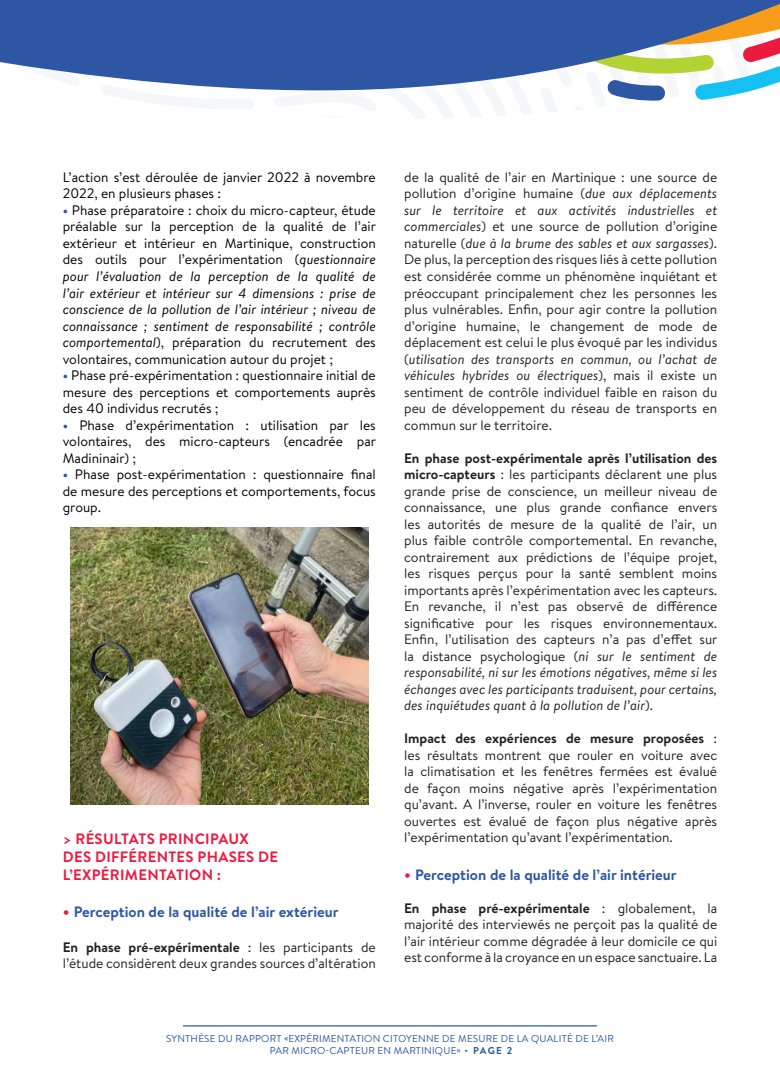
<style>
.page{position:relative;width:780px;height:1088px;background:#fff}
.page>*{position:absolute;margin:0;border:0;box-sizing:border-box;transform-origin:0 0}
.t1{font:700 15px "Brandon Text";color:#2d56a5}
.t2{font:700 15px/18px "Brandon Text";letter-spacing:.02em;color:#ed1a40}
.t3{font:13.75px/16.5px "Brandon Text";color:#231f20;text-align:justify}
.t4{font:13.75px/16.5px "Brandon Text";color:#000;text-align:justify}
.t5{font:10px "Brandon Text";letter-spacing:.02em;color:#2d56a5}
.s1{font-weight:700;color:#2d56a5}
.s2{font-style:italic}
.s3{font-size:17.5px;color:#ed1a40}
.s4{font-weight:700}
</style>
<div class="page">
<hr style="left:183px;top:1025px;width:414px;height:1px;background:#2d56a5">
<img style="left:71px;top:527px;width:297px;height:278px">
<svg style="left:0;top:0;width:780px;height:101px;fill:#2d56a5"></svg>
<p class="t4" style="left:63px;top:168px;width:314px">L’action s’est déroulée de janvier 2022 à novembre<br>2022, en plusieurs phases :</p>
<p class="t4" style="left:63px;top:201px;width:315px"><span class="s1">•</span> Phase préparatoire : choix du micro-capteur, étude préalable sur la perception de la qualité de l’air extérieur et intérieur en Martinique, construction des outils pour l’expérimentation (<span class="s2">questionnaire pour l’évaluation de la perception de la qualité de l’air extérieur et intérieur sur 4 dimensions : prise de conscience de la pollution de l’air intérieur ; niveau de connaissance ; sentiment de responsabilité ; contrôle comportemental</span>), préparation du recrutement des volontaires, communication autour du projet ;</p>
<p class="t4" style="left:63px;top:366px;width:314px"><span class="s1">•</span> Phase pré-expérimentation : questionnaire initial de mesure des perceptions et comportements auprès des 40 individus recrutés ;</p>
<p class="t4" style="left:63px;top:416px;width:315px"><span class="s1">•</span> Phase d’expérimentation : utilisation par les volontaires, des micro-capteurs (encadrée par Madininair) ;</p>
<p class="t4" style="left:63px;top:465px;width:314px"><span class="s1">•</span> Phase post-expérimentation : questionnaire final de mesure des perceptions et comportements, focus group.</p>
<p class="t2" style="left:63px;top:829px;width:217px">&gt; RÉSULTATS PRINCIPAUX<br>DES DIFFÉRENTES PHASES DE<br>L’EXPÉRIMENTATION :</p>
<p class="t1" style="left:63px;top:901px;width:277px"><span class="s3">•</span> Perception de la qualité de l’air extérieur</p>
<p class="t3" style="left:63px;top:938px;width:314px"><span class="s4">En phase pré-expérimentale</span> : les participants de l’étude considèrent deux grandes sources d’altération</p>
<p class="t3" style="left:404px;top:168px;width:314px">de la qualité de l’air en Martinique : une source de pollution d’origine humaine (<span class="s2">due aux déplacements sur le territoire et aux activités industrielles et commerciales</span>) et une source de pollution d’origine naturelle (<span class="s2">due à la brume des sables et aux sargasses</span>).<br>De plus, la perception des risques liés à cette pollution est considérée comme un phénomène inquiétant et préoccupant principalement chez les personnes les plus vulnérables. Enfin, pour agir contre la pollution d’origine humaine, le changement de mode de déplacement est celui le plus évoqué par les individus (<span class="s2">utilisation des transports en commun, ou l’achat de véhicules hybrides ou électriques</span>), mais il existe un sentiment de contrôle individuel faible en raison du peu de développement du réseau de transports en commun sur le territoire.</p>
<p class="t3" style="left:404px;top:449px;width:315px"><span class="s4">En phase post-expérimentale après l’utilisation des micro-capteurs</span> : les participants déclarent une plus grande prise de conscience, un meilleur niveau de connaissance, une plus grande confiance envers les autorités de mesure de la qualité de l’air, un plus faible contrôle comportemental. En revanche, contrairement aux prédictions de l’équipe projet, les risques perçus pour la santé semblent moins importants après l’expérimentation avec les capteurs.<br>En revanche, il n’est pas observé de différence significative pour les risques environnementaux.<br>Enfin, l’utilisation des capteurs n’a pas d’effet sur la distance psychologique (<span class="s2">ni sur le sentiment de responsabilité, ni sur les émotions négatives, même si les échanges avec les participants traduisent, pour certains, des inquiétudes quant à la pollution de l’air</span>).</p>
<p class="t3" style="left:404px;top:729px;width:314px"><span class="s4">Impact des expériences de mesure proposées</span> : les résultats montrent que rouler en voiture avec la climatisation et les fenêtres fermées est évalué de façon moins négative après l’expérimentation qu’avant. A l’inverse, rouler en voiture les fenêtres ouvertes est évalué de façon plus négative après l’expérimentation qu’avant l’expérimentation.</p>
<p class="t1" style="left:404px;top:864px;width:274px"><span class="s3">•</span> Perception de la qualité de l’air intérieur</p>
<p class="t3" style="left:404px;top:899px;width:314px"><span class="s4">En phase pré-expérimentale</span> : globalement, la majorité des interviewés ne perçoit pas la qualité de l’air intérieur comme dégradée à leur domicile ce qui est conforme à la croyance en un espace sanctuaire. La</p>
<p class="t5" style="left:166px;top:1031px;width:449px">SYNTHÈSE DU RAPPORT «EXPÉRIMENTATION CITOYENNE DE MESURE DE LA QUALITÉ DE L’AIR</p>
<p class="t5" style="left:270px;top:1043px;width:244px">PAR MICRO-CAPTEUR EN MARTINIQUE» • <span class="s4">PAGE 2</span></p>
</div>
